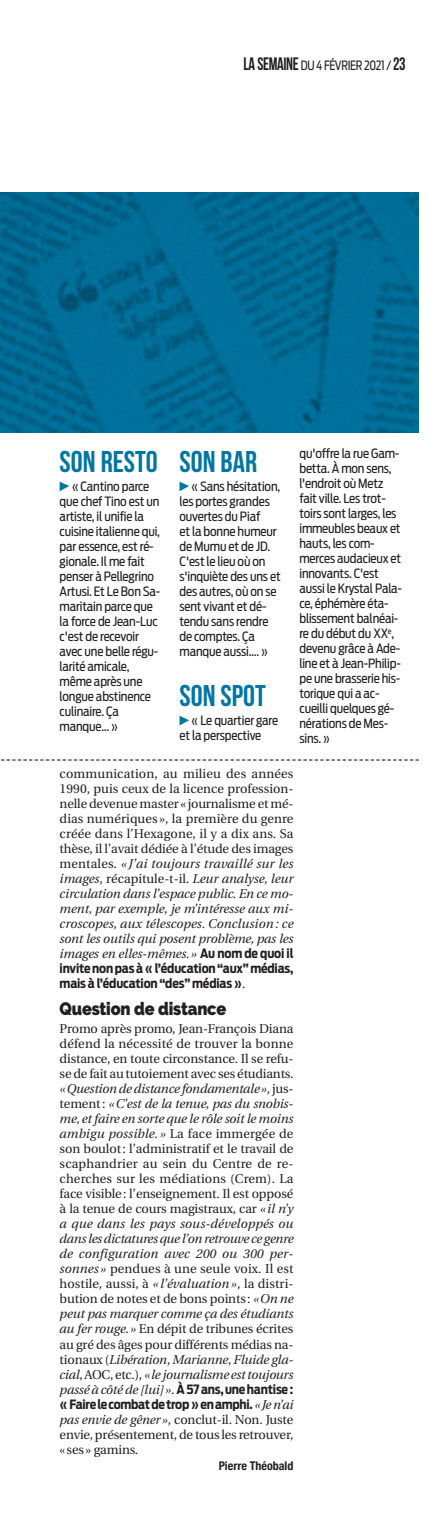
<style>
.page{position:relative;width:441px;height:1528px;background:#fff}
.page>*{position:absolute;margin:0;border:0;box-sizing:border-box;transform-origin:0 0}
.t1{font:30px "Bebas Neue";color:#0076a3}
.t2{font:900 18px "Raleway";letter-spacing:-.01em;color:#231f20;scale:.9 1}
.t3{font:12.75px/15px "Utopia";letter-spacing:-.01em;color:#231f20;text-align:justify}
.t4{font:12.75px/15px "Antenna Cond";letter-spacing:-.01em;color:#231f20}
.t5{font:700 12.75px/15px "Antenna Cond";letter-spacing:-.015em;color:#231f20}
.t6{font:12.75px "Antenna Cond";letter-spacing:-.03em;color:#231f20;scale:.9 1}
.t7{font:700 condensed 12px "Helvetica Neue";color:#231f20}
.s1{font-family:"Bebas Neue";font-size:18px}
.s2{font-style:italic}
.s3{font-family:"Antenna Cond";font-weight:700}
.s4{font-family:"Utopia";font-weight:400}
.s5{font-family:"Utopia";font-weight:400;font-style:italic}
</style>
<div class="page">
<svg style="left:60px;top:482px;width:9px;height:9px"></svg>
<svg style="left:179px;top:481px;width:10px;height:10px"></svg>
<svg style="left:179px;top:716px;width:10px;height:9px"></svg>
<img style="left:0;top:193px;width:418px;height:240px">
<svg style="left:1px;top:759px;width:417px;height:1px"></svg>
<p class="t6" style="left:243px;top:58px;width:181px"><span class="s1">LA SEMAINE</span> DU 4 FÉVRIER 2021 / <span class="s1">23</span></p>
<h1 class="t1" style="left:60px;top:444px;width:99px">SON RESTO</h1>
<p class="t4" style="left:60px;top:479px;width:102px;text-indent:12px">« Cantino parce que chef Tino est un artiste, il unifie la cuisine italienne qui, par essence, est ré&shy;gionale. Il me fait penser à Pellegrino<br>Artusi. Et Le Bon Sa&shy;maritain parce que la force de Jean-Luc c'est de recevoir avec une belle régu&shy;larité amicale, même après une longue abstinence culinaire. Ça manque… »</p>
<h1 class="t1" style="left:179px;top:444px;width:79px">SON BAR</h1>
<p class="t4" style="left:179px;top:479px;width:102px;text-indent:12px">« Sans hésitation, les portes grandes ouvertes du Piaf<br>et la bonne humeur de Mumu et de JD.<br>C'est le lieu où on s'inquiète des uns et des autres, où on se sent vivant et dé&shy;tendu sans rendre de comptes. Ça manque aussi…. »</p>
<h1 class="t1" style="left:179px;top:678px;width:88px">SON SPOT</h1>
<p class="t4" style="left:179px;top:713px;width:100px;text-indent:12px">« Le quartier gare et la perspective</p>
<p class="t4" style="left:299px;top:446px;width:104px">qu'offre la rue Gam&shy;betta. À mon sens, l'endroit où Metz fait ville. Les trot&shy;toirs sont larges, les immeubles beaux et hauts, les com&shy;merces audacieux et innovants. C'est aussi le Krystal Pala&shy;ce, éphémère éta&shy;blissement balnéai&shy;re du début du XX<sup>e</sup>, devenu grâce à Ade&shy;line et à Jean-Philip&shy;pe une brasserie his&shy;torique qui a ac&shy;cueilli quelques gé&shy;nérations de Mes&shy;sins. »</p>
<p class="t3" style="left:60px;top:767px;width:235px">communication, au milieu des années 1990, puis ceux de la licence profession&shy;nelle devenue master «journalisme et mé&shy;dias numériques », la première du genre créée dans l’Hexagone, il y a dix ans. Sa thèse, il l’avait dédiée à l’étude des images mentales. <span class="s2">« J’ai toujours travaillé sur les images</span>, récapitule-t-il. <span class="s2">Leur analyse, leur circulation dans l’espace public. En ce mo&shy;ment, par exemple, je m’intéresse aux mi&shy;croscopes, aux télescopes. Conclusion : ce sont les outils qui posent problème, pas les images en elles-mêmes.»</span> <span class="s3">Au nom de quoi il</span></p>
<p class="t5" style="left:60px;top:961px;width:235px">invite non pas à « l’éducation “aux” médias, mais à l’éducation “des” médias »<span class="s4">.</span></p>
<h2 class="t2" style="left:60px;top:997px;width:186px">Question de distance</h2>
<p class="t3" style="left:59px;top:1022px;width:235px">Promo après promo, Jean-François Diana défend la nécessité de trouver la bonne distance, en toute circonstance. Il se refu&shy;se de fait au tutoiement avec ses étudiants. <span class="s2">«Question de distance fondamentale»</span>, jus&shy;tement: <span class="s2">«C’est de la tenue, pas du snobis&shy;me, et faire en sorte que le rôle soit le moins ambigu possible. »</span> La face immergée de son boulot : l’administratif et le travail de scaphandrier au sein du Centre de re&shy;cherches sur les médiations (Crem). La face visible: l’enseignement. Il est opposé à la tenue de cours magistraux, car <span class="s2">«il n’y a que dans les pays sous-développés ou dans les dictatures que l’on retrouve ce genre de configuration avec 200 ou 300 per&shy;sonnes »</span> pendues à une seule voix. Il est hostile, aussi, à <span class="s2">« l’évaluation »</span>, la distri&shy;bution de notes et de bons points: <span class="s2">«On ne peut pas marquer comme ça des étudiants au fer rouge.»</span> En dépit de tribunes écrites au gré des âges pour différents médias na&shy;tionaux (<span class="s2">Libération</span>, <span class="s2">Marianne</span>, <span class="s2">Fluide gla&shy;cial</span>, AOC, etc.), <span class="s2">«le journalisme est toujours passé à côté de [lui]»</span>. <span class="s3">À 57 ans, une hantise :</span></p>
<p class="t5" style="left:59px;top:1396px;width:235px">« Faire le combat de trop » en amphi. <span class="s5">«Je n’ai</span></p>
<p class="t3" style="left:59px;top:1412px;width:235px"><span class="s2">pas envie de gêner»</span>, conclut-il. Non. Juste envie, présentement, de tous les retrouver, «ses» gamins.</p>
<p class="t7" style="left:218px;top:1457px;width:76px">Pierre Théobald</p>
</div>
